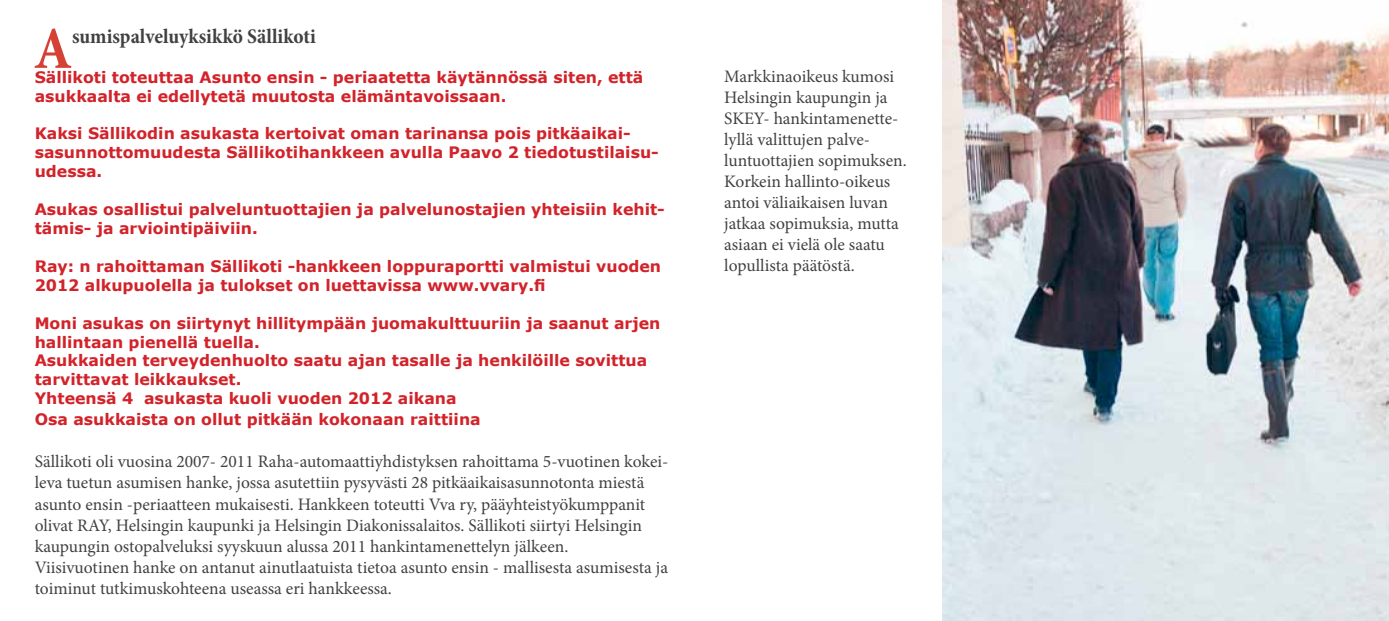
<style>
.page{position:relative;width:1389px;height:621px;background:#fff}
.page>*{position:absolute;margin:0;border:0;box-sizing:border-box;transform-origin:0 0}
.t1{font:700 condensed 60.2px "Minion Pro";color:#d54134}
.t2{font:700 condensed 21px "Minion Pro";color:#414042}
.t3{font:17.5px/21px "Minion Pro";color:#414042}
.t4{font:700 15.75px/18.9px "Verdana";color:#d2232a}
</style>
<div class="page">
<img style="left:943px;top:0;width:446px;height:620px">
<h1 class="t1" style="left:34px;top:7px;width:40px">A</h1>
<p class="t2" style="left:72px;top:21px;width:245px">sumispalveluyksikkö Sällikoti</p>
<p class="t4" style="left:35px;top:67px;width:610px">Sällikoti toteuttaa Asunto ensin - periaatetta käytännössä siten, että asukkaalta ei edellytetä muutosta elämäntavoissaan.</p>
<p class="t4" style="left:35px;top:123px;width:626px">Kaksi Sällikodin asukasta kertoivat oman tarinansa pois pitkäaikai&shy;sasunnottomuudesta Sällikotihankkeen avulla Paavo 2 tiedotustilaisu&shy;udessa.</p>
<p class="t4" style="left:35px;top:199px;width:632px">Asukas osallistui palveluntuottajien ja palvelunostajien yhteisiin kehit&shy;tämis- ja arviointipäiviin.</p>
<p class="t4" style="left:35px;top:256px;width:628px">Ray: n rahoittaman Sällikoti -hankkeen loppuraportti valmistui vuoden<br>2012 alkupuolella ja tulokset on luettavissa www.vvary.fi</p>
<p class="t4" style="left:35px;top:312px;width:627px">Moni asukas on siirtynyt hillitympään juomakulttuuriin ja saanut arjen hallintaan pienellä tuella.<br>Asukkaiden terveydenhuolto saatu ajan tasalle ja henkilöille sovittua tarvittavat leikkaukset.<br>Yhteensä 4 asukasta kuoli vuoden 2012 aikana</p>
<p class="t4" style="left:35px;top:409px;width:448px">Osa asukkaista on ollut pitkään kokonaan raittiina</p>
<p class="t3" style="left:35px;top:451px;width:635px">Sällikoti oli vuosina 2007- 2011 Raha-automaattiyhdistyksen rahoittama 5-vuotinen kokei&shy;leva tuetun asumisen hanke, jossa asutettiin pysyvästi 28 pitkäaikaisasunnotonta miestä asunto ensin -periaatteen mukaisesti. Hankkeen toteutti Vva ry, pääyhteistyökumppanit olivat RAY, Helsingin kaupunki ja Helsingin Diakonissalaitos. Sällikoti siirtyi Helsingin kaupungin ostopalveluksi syyskuun alussa 2011 hankintamenettelyn jälkeen.<br>Viisivuotinen hanke on antanut ainutlaatuista tietoa asunto ensin - mallisesta asumisesta ja toiminut tutkimuskohteena useassa eri hankkeessa.</p>
<p class="t3" style="left:724px;top:66px;width:184px">Markkinaoikeus kumosi<br>Helsingin kaupungin ja<br>SKEY- hankintamenette&shy;lyllä valittujen palve&shy;luntuottajien sopimuksen.<br>Korkein hallinto-oikeus antoi väliaikaisen luvan jatkaa sopimuksia, mutta asiaan ei vielä ole saatu lopullista päätöstä.</p>
</div>
